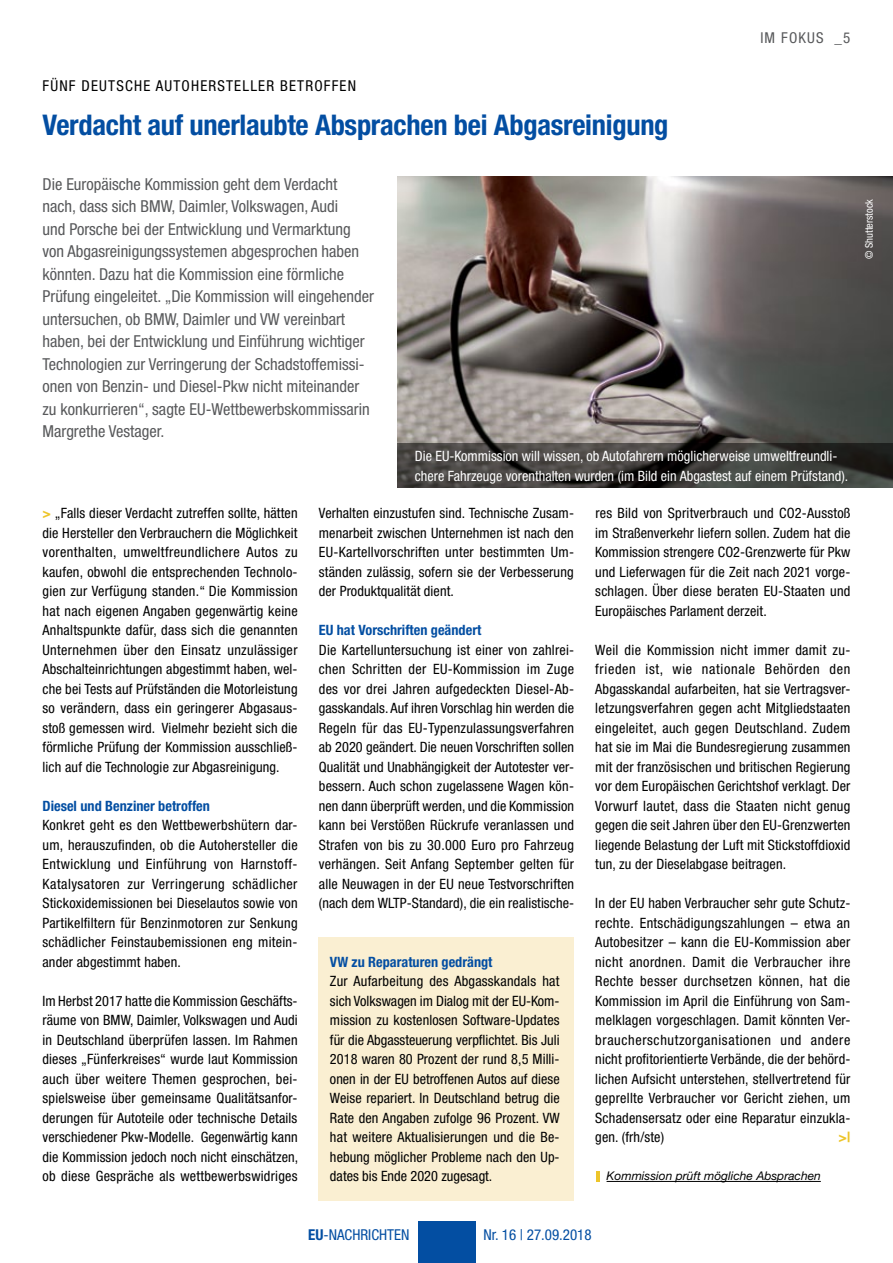
<style>
.page{position:relative;width:893px;height:1263px;background:#fff}
.page>*{position:absolute;margin:0;border:0;box-sizing:border-box;transform-origin:0 0}
.t1{font:700 condensed 28.5px "Helvetica Neue LT";letter-spacing:-.01em;color:#034ea2}
.t2{font:condensed 16.5px/22.5px "Helvetica Neue LT";color:#58595b}
.t3{font:condensed 15px "Helvetica Neue LT";letter-spacing:.08em;color:#000}
.t4{font:condensed 15px "Helvetica Neue LT";color:#034ea2}
.t5{font:condensed 15px "Helvetica Neue LT";color:#58595b}
.t6{font:condensed 14.25px/19.5px "Helvetica Neue LT";letter-spacing:.01em;color:#000;text-align:justify}
.t7{font:condensed 14.25px/19.5px "Helvetica Neue LT";color:#fff}
.t8{font:700 condensed 14.25px "Helvetica Neue LT";color:#034ea2}
.t9{font:700 condensed 14.25px "Helvetica Neue LT";color:#edc52a}
.t10{font:italic 12px "Helvetica Neue LT";color:#000}
.t11{font:condensed 10.5px "Helvetica Neue LT";color:#fff}
.s1{font-weight:700;color:#edc52a}
.s2{font-weight:700}
</style>
<div class="page">
<div style="left:418px;top:1221px;width:57px;height:42px;background:#034ea2"></div>
<img style="left:398px;top:177px;width:495px;height:266px">
<div style="left:319px;top:937px;width:255px;height:263px;background:#faefd2"></div>
<svg style="left:398px;top:443px;width:495px;height:45px;background:#3b3a37"></svg>
<hr style="left:607px;top:1181px;width:214px;height:1px;background:#000">
<hr style="left:596px;top:1171px;width:4px;height:10px;background:#edc52a">
<p class="t3" style="left:43px;top:77px;width:315px">Fü nf deutsche Autohersteller betroffen</p>
<h1 class="t1" style="left:43px;top:108px;width:627px">Verdacht auf unerlaubte Absprachen bei Abgasreinigung</h1>
<p class="t5" style="left:760px;top:29px;width:48px">Im Fokus</p>
<p class="t5" style="left:834px;top:29px;width:17px">_5</p>
<p class="t2" style="left:43px;top:173px;width:333px">Die Europäische Kommission geht dem Verdacht nach, dass sich BMW, Daimler, Volkswagen, Audi<br>und Porsche bei der Entwicklung und Vermarktung von Abgasreinigungssystemen abgesprochen haben könnten. Dazu hat die Kommission eine förmliche Prüfung eingeleitet. „Die Kommission will eingehender untersuchen, ob BMW, Daimler und VW vereinbart haben, bei der Entwicklung und Einführung wichtiger Technologien zur Verringerung der Schadstoffemissi&shy;onen von Benzin- und Diesel-Pkw nicht miteinander zu konkurrieren“, sagte EU-Wettbewerbskommissarin Margrethe Vestager.</p>
<p class="t7" style="left:415px;top:446px;width:435px">Die EU-Kommission will wissen, ob Autofahrern möglicherweise umweltfreundli&shy;chere Fahrzeuge vorenthalten wurden (im Bild ein Abgastest auf einem Prüfstand).</p>
<p class="t6" style="left:43px;top:503px;width:257px"><span class="s1">&gt;</span> „Falls dieser Verdacht zutreffen sollte, hätten die Hersteller den Verbrauchern die Möglichkeit vorenthalten, umweltfreundlichere Autos zu kaufen, obwohl die entsprechenden Technolo&shy;gien zur Verfügung standen.“ Die Kommission hat nach eigenen Angaben gegenwärtig keine Anhaltspunkte dafür, dass sich die genannten Unternehmen über den Einsatz unzulässiger Abschalteinrichtungen abgestimmt haben, wel&shy;che bei Tests auf Prüfständen die Motorleistung so verändern, dass ein geringerer Abgasaus&shy;stoß gemessen wird. Vielmehr bezieht sich die förmliche Prüfung der Kommission ausschließ&shy;lich auf die Technologie zur Abgasreinigung.</p>
<p class="t8" style="left:43px;top:797px;width:169px">Diesel und Benziner betroffen</p>
<p class="t6" style="left:43px;top:815px;width:257px">Konkret geht es den Wettbewerbshütern dar&shy;um, herauszufinden, ob die Autohersteller die Entwicklung und Einführung von Harnstoff-Katalysatoren zur Verringerung schädlicher Stickoxidemissionen bei Dieselautos sowie von Partikelfiltern für Benzinmotoren zur Senkung schädlicher Feinstaubemissionen eng mitein&shy;ander abgestimmt haben.</p>
<p class="t6" style="left:43px;top:991px;width:257px">Im Herbst 2017 hatte die Kommission Geschäfts&shy;räume von BMW, Daimler, Volkswagen und Audi in Deutschland überprüfen lassen. Im Rahmen dieses „Fünferkreises“ wurde laut Kommission auch über weitere Themen gesprochen, bei&shy;spielsweise über gemeinsame Qualitätsanfor&shy;derungen für Autoteile oder technische Details verschiedener Pkw-Modelle.  Gegenwärtig kann die Kommission jedoch noch nicht einschätzen, ob diese Gespräche als wettbewerbswidriges</p>
<p class="t6" style="left:319px;top:503px;width:257px">Verhalten einzustufen sind. Technische Zusam&shy;menarbeit zwischen Unternehmen ist nach den EU-Kartellvorschriften unter bestimmten Um&shy;ständen zulässig, sofern sie der Verbesserung der Produktqualität dient.</p>
<p class="t8" style="left:319px;top:621px;width:164px">EU hat Vorschriften geändert</p>
<p class="t6" style="left:319px;top:640px;width:257px">Die Kartelluntersuchung ist einer von zahlrei&shy;chen Schritten der EU-Kommission im Zuge des vor drei Jahren aufgedeckten Diesel-Ab&shy;gasskandals. Auf ihren Vorschlag hin werden die Regeln für das EU-Typenzulassungsverfahren ab 2020 geändert. Die neuen Vorschriften sollen Qualität und Unabhängigkeit der Autotester ver&shy;bessern. Auch schon zugelassene Wagen kön&shy;nen dann überprüft werden, und die Kommission kann bei Verstößen Rückrufe veranlassen und Strafen von bis zu 30.000 Euro pro Fahrzeug verhängen. Seit Anfang September gelten für alle Neuwagen in der EU neue Testvorschriften (nach dem WLTP-Standard), die ein realistische-</p>
<p class="t8" style="left:330px;top:953px;width:164px">VW zu Reparaturen gedrängt</p>
<p class="t6" style="left:330px;top:971px;width:231px">Zur Aufarbeitung des Abgasskandals hat sich Volkswagen im Dialog mit der EU-Kom&shy;mission zu kostenlosen Software-Updates für die Abgassteuerung verpflichtet. Bis Juli 2018 waren 80 Prozent der rund 8,5 Milli&shy;onen in der EU betroffenen Autos auf diese Weise repariert. In Deutschland betrug die Rate den Angaben zufolge 96 Prozent. VW hat weitere Aktualisierungen und die Be&shy;hebung möglicher Probleme nach den Up&shy;dates bis Ende 2020 zugesagt.</p>
<p class="t6" style="left:595px;top:503px;width:257px">res Bild von Spritverbrauch und CO2-Ausstoß im Straßenverkehr liefern sollen. Zudem hat die Kommission strengere CO2-Grenzwerte für Pkw und Lieferwagen für die Zeit nach 2021 vorge&shy;schlagen. Über diese beraten EU-Staaten und Europäisches Parlament derzeit.</p>
<p class="t6" style="left:595px;top:640px;width:257px">Weil die Kommission nicht immer damit zu&shy;frieden ist, wie nationale Behörden den Abgasskandal aufarbeiten, hat sie Vertragsver&shy;letzungsverfahren gegen acht Mitgliedstaaten eingeleitet, auch gegen Deutschland. Zudem hat sie im Mai die Bundesregierung zusammen mit der französischen und britischen Regierung vor dem Europäischen Gerichtshof verklagt. Der Vorwurf lautet, dass die Staaten nicht genug gegen die seit Jahren über den EU-Grenzwerten liegende Belastung der Luft mit Stickstoffdioxid tun, zu der Dieselabgase beitragen.</p>
<p class="t6" style="left:595px;top:893px;width:257px">In der EU haben Verbraucher sehr gute Schutz&shy;rechte. Entschädigungszahlungen – etwa an Autobesitzer – kann die EU-Kommission aber nicht anordnen. Damit die Verbraucher ihre Rechte besser durchsetzen können, hat die Kommission im April die Einführung von Sam&shy;melklagen vorgeschlagen. Damit könnten Ver&shy;braucherschutzorganisationen und andere nicht profitorientierte Verbände, die der behörd&shy;lichen Aufsicht unterstehen, stellvertretend für geprellte Verbraucher vor Gericht ziehen, um Schadensersatz oder eine Reparatur einzukla&shy;gen. (frh/ste)</p>
<p class="t9" style="left:839px;top:1128px;width:13px">&gt;|</p>
<p class="t10" style="left:607px;top:1169px;width:216px">Kommission prüft mögliche Absprachen</p>
<p class="t11" style="left:863px;top:259px;width:62px;rotate:-90deg">© Shutterstock</p>
<p class="t4" style="left:308px;top:1226px;width:30px"><span class="s2">EU</span>-NACHR</p>
<p class="t4" style="left:368px;top:1226px;width:12px">ICHTEN</p>
<p class="t4" style="left:484px;top:1226px;width:110px">Nr. 16 | 27.09.2018</p>
</div>
